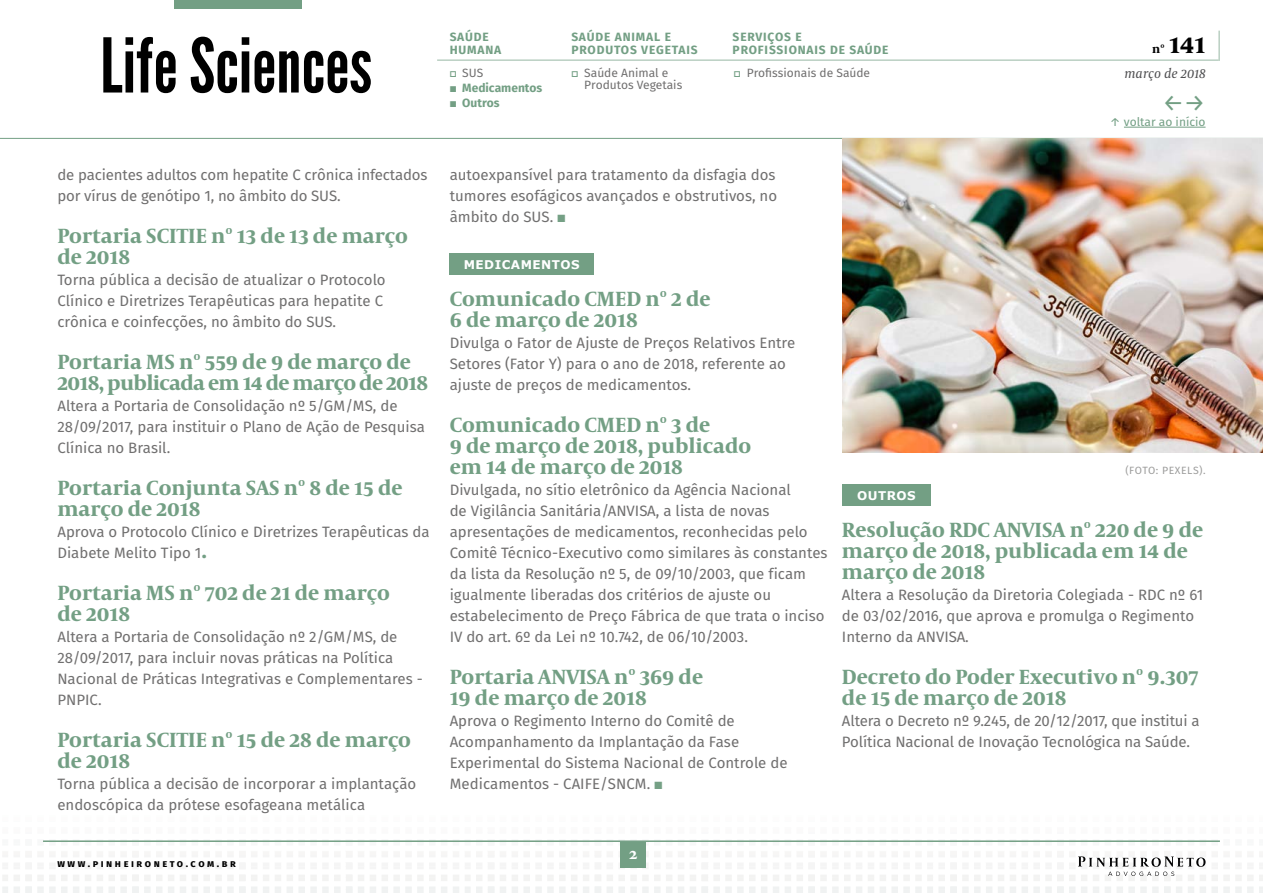
<style>
.page{position:relative;width:1263px;height:893px;background:#fff}
.page>*{position:absolute;margin:0;border:0;box-sizing:border-box;transform-origin:0 0}
.t1{font:700 25.5px "Capitolium News 2";color:#000}
.t2{font:24px "Fira Sans";color:#739f84}
.t3{font:700 21px/21px "Capitolium News 2";color:#739f84}
.t4{font:700 21px/21px "Capitolium News 2";letter-spacing:-.03em;color:#739f84}
.t5{font:700 18px "Minion Pro";color:#fff}
.t6{font:15px/21px "Fira Sans";color:#706f6f}
.t7{font:italic 13.5px "Capitolium News 2";letter-spacing:.01em;color:#4e4e50}
.t8{font:700 12px/13px "Fira Sans";letter-spacing:.07em;color:#739f84}
.t9{font:12px "Fira Sans";color:#706f6f}
.t10{font:700 12px "Verdana";letter-spacing:.04em;color:#fff}
.t11{font:12px "Fira Sans";color:#739f84}
.t12{font:10.5px "Fira Sans";letter-spacing:.05em;color:#9d9d9c}
.t13{font:700 10.2px "Fira Sans";letter-spacing:.25em;color:#000}
.s1{font-family:"Capitolium News 2";font-weight:700;font-size:21px;color:#739f84}
.s2{font-family:"Tisa Sans Pro";color:#739f84}
.s3{font-size:12px}
.s4{font-family:"Tisa Sans Pro";font-weight:400}
.s5{font-family:"Tisa Sans Pro";color:#75a085}
</style>
<div class="page">
<svg style="left:453px;top:875px;width:6px;height:18px"></svg>
<svg style="left:441px;top:875px;width:6px;height:18px"></svg>
<svg style="left:382px;top:875px;width:53px;height:18px"></svg>
<svg style="left:370px;top:875px;width:6px;height:18px"></svg>
<svg style="left:358px;top:875px;width:6px;height:18px"></svg>
<svg style="left:287px;top:875px;width:65px;height:18px"></svg>
<svg style="left:275px;top:875px;width:6px;height:18px"></svg>
<svg style="left:263px;top:875px;width:6px;height:18px"></svg>
<svg style="left:192px;top:875px;width:65px;height:18px"></svg>
<svg style="left:180px;top:875px;width:6px;height:18px"></svg>
<svg style="left:168px;top:875px;width:6px;height:18px"></svg>
<svg style="left:109px;top:875px;width:53px;height:18px"></svg>
<svg style="left:97px;top:875px;width:6px;height:18px"></svg>
<svg style="left:85px;top:875px;width:6px;height:18px"></svg>
<hr style="left:2px;top:892px;width:30px;height:1px;background:#f0f2f2">
<hr style="left:2px;top:882px;width:30px;height:3px;background:#f3f3f2">
<svg style="left:14px;top:875px;width:65px;height:18px"></svg>
<svg style="left:2px;top:875px;width:6px;height:17px"></svg>
<svg style="left:868px;top:875px;width:6px;height:18px"></svg>
<svg style="left:856px;top:875px;width:6px;height:18px"></svg>
<svg style="left:785px;top:875px;width:65px;height:18px"></svg>
<svg style="left:773px;top:875px;width:6px;height:18px"></svg>
<svg style="left:761px;top:875px;width:6px;height:18px"></svg>
<svg style="left:690px;top:875px;width:65px;height:18px"></svg>
<svg style="left:678px;top:875px;width:6px;height:18px"></svg>
<svg style="left:666px;top:875px;width:6px;height:18px"></svg>
<svg style="left:607px;top:875px;width:53px;height:18px"></svg>
<svg style="left:620px;top:867px;width:26px;height:1px"></svg>
<svg style="left:595px;top:875px;width:6px;height:18px"></svg>
<svg style="left:583px;top:875px;width:6px;height:18px"></svg>
<svg style="left:512px;top:875px;width:65px;height:18px"></svg>
<svg style="left:500px;top:875px;width:6px;height:18px"></svg>
<svg style="left:465px;top:875px;width:29px;height:18px"></svg>
<svg style="left:1259px;top:875px;width:4px;height:18px"></svg>
<svg style="left:998px;top:875px;width:6px;height:18px"></svg>
<svg style="left:986px;top:875px;width:6px;height:18px"></svg>
<svg style="left:880px;top:875px;width:100px;height:18px"></svg>
<div style="left:620px;top:842px;width:26px;height:25px;background:#739f84"></div>
<hr style="left:0;top:138px;width:1263px;height:1px;background:#739f84">
<hr style="left:1218px;top:31px;width:2px;height:30px;background:#739f84">
<div style="left:174px;top:0;width:128px;height:9px;background:#739f84"></div>
<svg style="left:103px;top:37px;width:268px;height:56px"></svg>
<hr style="left:437px;top:59px;width:781px;height:2px;background:#739f84">
<hr style="left:43px;top:840px;width:1177px;height:2px;background:#739f84">
<svg style="left:1010px;top:856px;width:243px;height:37px"></svg>
<hr style="left:1124px;top:127px;width:81px;height:1px;background:#739f84">
<div style="left:450px;top:254px;width:144px;height:21px;background:#739f84"></div>
<div style="left:842px;top:485px;width:89px;height:21px;background:#739f84"></div>
<img style="left:842px;top:139px;width:421px;height:314px">
<p class="t6" style="left:57px;top:164px;width:371px">de pacientes adultos com hepatite C crônica infectados por vírus de genótipo 1, no âmbito do SUS.</p>
<h3 class="t3" style="left:57px;top:225px;width:352px">Portaria SCITIE nº 13 de 13 de março de 2018</h3>
<p class="t6" style="left:57px;top:269px;width:330px">Torna pública a decisão de atualizar o Protocolo<br>Clínico e Diretrizes Terapêuticas para hepatite C crônica e coinfecções, no âmbito do SUS.</p>
<h3 class="t4" style="left:57px;top:351px;width:372px">Portaria MS nº 559 de 9 de março de<br>2018, publicada em 14 de março de 2018</h3>
<p class="t6" style="left:57px;top:395px;width:369px">Altera a Portaria de Consolidação nº 5/GM/MS, de<br>28/09/2017, para instituir o Plano de Ação de Pesquisa<br>Clínica no Brasil.</p>
<h3 class="t3" style="left:57px;top:477px;width:347px">Portaria Conjunta SAS nº 8 de 15 de março de 2018</h3>
<p class="t6" style="left:57px;top:521px;width:374px">Aprova o Protocolo Clínico e Diretrizes Terapêuticas da<br>Diabete Melito Tipo 1<span class="s1">.</span></p>
<h3 class="t3" style="left:57px;top:582px;width:334px">Portaria MS nº 702 de 21 de março de 2018</h3>
<p class="t6" style="left:57px;top:626px;width:367px">Altera a Portaria de Consolidação nº 2/GM/MS, de 28/09/2017, para incluir novas práticas na Política Nacional de Práticas Integrativas e Complementares - PNPIC.</p>
<h3 class="t3" style="left:57px;top:729px;width:355px">Portaria SCITIE nº 15 de 28 de março de 2018</h3>
<p class="t6" style="left:57px;top:773px;width:360px">Torna pública a decisão de incorporar a implantação endoscópica da prótese esofageana metálica</p>
<p class="t13" style="left:57px;top:857px;width:180px">www.pinheironeto.com.br</p>
<p class="t8" style="left:450px;top:30px;width:53px">SAÚDE<br>HUMANA</p>
<p class="t8" style="left:733px;top:30px;width:157px">SERVIÇOS E<br>PROFISSIONAIS DE SAÚDE</p>
<p class="t9" style="left:734px;top:64px;width:138px"><span class="s2">▫</span> Profissionais de Saúde</p>
<p class="t8" style="left:571px;top:30px;width:128px">SAÚDE ANIMAL E<br>PRODUTOS VEGETAIS</p>
<h1 class="t1" style="left:1152px;top:26px;width:55px"><span class="s3">nº</span> 141</h1>
<p class="t9" style="left:571px;top:64px;width:99px"><span class="s2">▫</span> Saúde Animal e</p>
<p class="t7" style="left:1124px;top:64px;width:83px">março de 2018</p>
<p class="t9" style="left:584px;top:76px;width:100px">Produtos Vegetais</p>
<p class="t9" style="left:450px;top:64px;width:35px"><span class="s2">▫</span> SUS</p>
<p class="t8" style="left:450px;top:81px;width:94px"><span class="s4">▪</span> Medicamentos</p>
<p class="t8" style="left:450px;top:96px;width:51px"><span class="s4">▪</span> Outros</p>
<h2 class="t2" style="left:1162px;top:86px;width:45px">←→</h2>
<p class="t11" style="left:1110px;top:113px;width:97px">↑ voltar ao início</p>
<p class="t6" style="left:450px;top:164px;width:329px;text-align:justify">autoexpansível para tratamento da disfagia dos tumores esofágicos avançados e obstrutivos, no âmbito do SUS. <span class="s5">▪</span></p>
<p class="t10" style="left:464px;top:256px;width:118px">MEDICAMENTOS</p>
<h3 class="t3" style="left:450px;top:288px;width:262px">Comunicado CMED nº 2 de<br>6 de março de 2018</h3>
<p class="t6" style="left:450px;top:332px;width:347px">Divulga o Fator de Ajuste de Preços Relativos Entre<br>Setores (Fator Y) para o ano de 2018, referente ao ajuste de preços de medicamentos.</p>
<h3 class="t3" style="left:450px;top:414px;width:303px">Comunicado CMED nº 3 de<br>9 de março de 2018, publicado em 14 de março de 2018</h3>
<p class="t6" style="left:450px;top:479px;width:379px">Divulgada, no sítio eletrônico da Agência Nacional<br>de Vigilância Sanitária/ANVISA, a lista de novas apresentações de medicamentos, reconhecidas pelo Comitê Técnico-Executivo como similares às constantes da lista da Resolução nº 5, de 09/10/2003, que ficam igualmente liberadas dos critérios de ajuste ou estabelecimento de Preço Fábrica de que trata o inciso IV do art. 6º da Lei nº 10.742, de 06/10/2003.</p>
<h3 class="t3" style="left:450px;top:666px;width:255px">Portaria ANVISA nº 369 de<br>19 de março de 2018</h3>
<p class="t6" style="left:450px;top:710px;width:339px">Aprova o Regimento Interno do Comitê de Acompanhamento da Implantação da Fase Experimental do Sistema Nacional de Controle de Medicamentos - CAIFE/SNCM. <span class="s5">▪</span></p>
<p class="t12" style="left:1125px;top:463px;width:82px">(FOTO: PEXELS).</p>
<p class="t10" style="left:857px;top:487px;width:60px">OUTROS</p>
<h3 class="t3" style="left:842px;top:519px;width:363px">Resolução RDC ANVISA nº 220 de 9 de março de 2018, publicada em 14 de março de 2018</h3>
<p class="t6" style="left:842px;top:584px;width:363px">Altera a Resolução da Diretoria Colegiada - RDC nº 61 de 03/02/2016, que aprova e promulga o Regimento<br>Interno da ANVISA.</p>
<h3 class="t3" style="left:842px;top:666px;width:358px">Decreto do Poder Executivo nº 9.307 de 15 de março de 2018</h3>
<p class="t6" style="left:842px;top:710px;width:359px">Altera o Decreto nº 9.245, de 20/12/2017, que institui a<br>Política Nacional de Inovação Tecnológica na Saúde.</p>
<p class="t5" style="left:628px;top:841px;width:11px">2</p>
</div>
